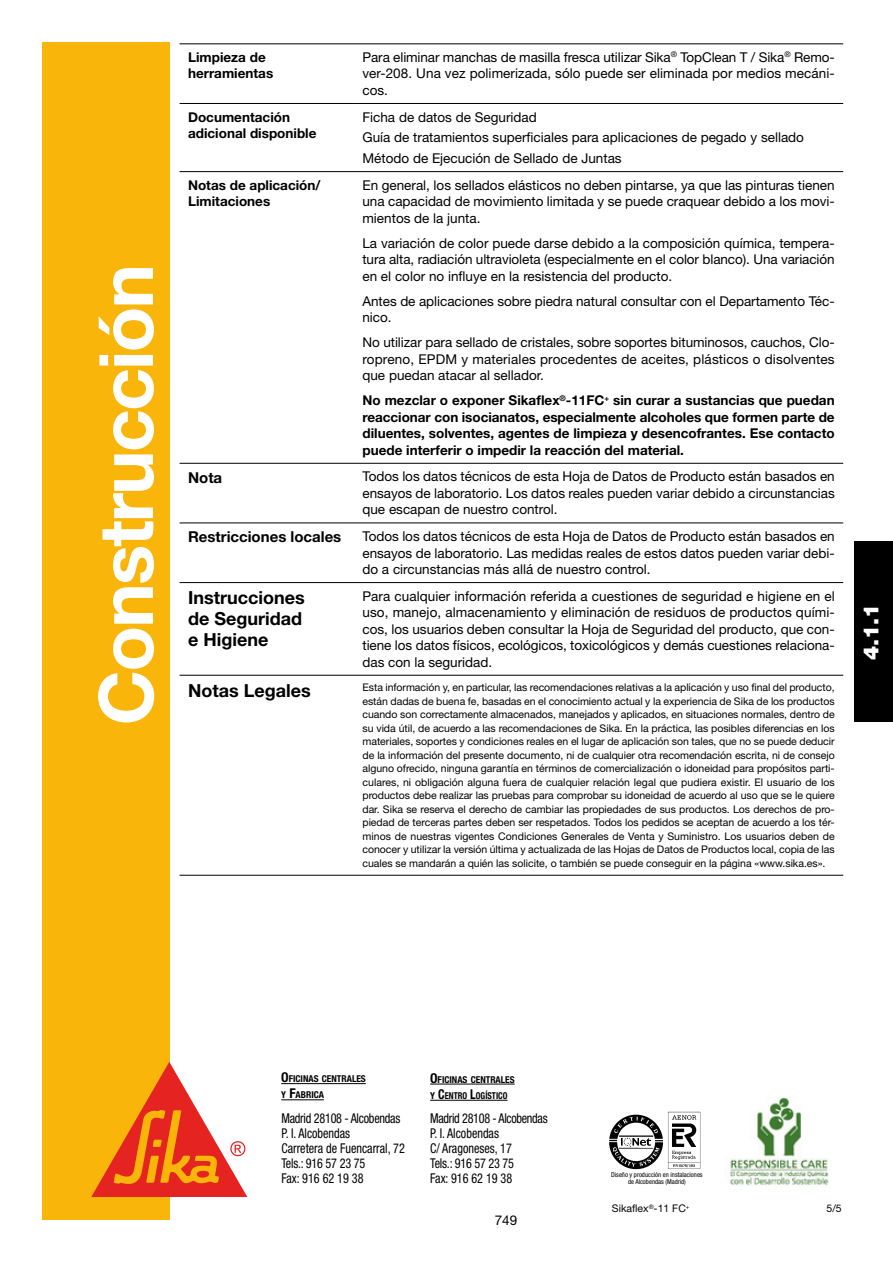
<style>
.page{position:relative;width:893px;height:1263px;background:#fff}
.page>*{position:absolute;margin:0;border:0;box-sizing:border-box;transform-origin:0 0}
.t1{font:700 75px "Helvetica Neue LT Std";letter-spacing:-.025em;color:#fff}
.t2{font:900 21px "Helvetica Neue LT Std";color:#fff}
.t3{font:700 18px/21px "Helvetica Neue LT Std";color:#000}
.t4{font:700 15px "Helvetica Neue LT Std";color:#000}
.t5{font:13.5px/16.5px "Helvetica Neue LT Std";color:#000;text-align:justify}
.t6{font:700 13.5px/16.5px "Helvetica Neue LT Std";color:#000}
.t7{font:condensed 13.5px/15px "Helvetica Neue LT Std";color:#000;scale:.9 1}
.t8{font:10.5px/13.5px "Helvetica Neue LT Std";letter-spacing:-.005em;color:#000;text-align:justify}
.t9{font:700 condensed 9.45px/16.2px "Helvetica Neue LT Std";color:#000}
.t10{font:condensed 6.75px/7.5px "Helvetica Neue LT Std";color:#000;text-align:center}
.s1{font-size:13.5px}
</style>
<div class="page">
<div style="left:854px;top:542px;width:38px;height:180px;background:#000"></div>
<div style="left:42px;top:43px;width:128px;height:1177px;background:#fab50b"></div>
<svg style="left:91px;top:1062px;width:156px;height:135px"></svg>
<img style="left:609px;top:1114px;width:54px;height:55px">
<img style="left:668px;top:1111px;width:33px;height:58px">
<hr style="left:430px;top:1084px;width:84px;height:1px;background:#000">
<hr style="left:430px;top:1100px;width:77px;height:1px;background:#000">
<hr style="left:281px;top:1083px;width:85px;height:1px;background:#000">
<hr style="left:281px;top:1099px;width:43px;height:1px;background:#000">
<img style="left:729px;top:1098px;width:100px;height:88px">
<hr style="left:179px;top:523px;width:664px;height:1px;background:#000">
<hr style="left:179px;top:582px;width:664px;height:1px;background:#000">
<hr style="left:179px;top:875px;width:664px;height:1px;background:#000">
<hr style="left:179px;top:43px;width:664px;height:1px;background:#000">
<hr style="left:179px;top:103px;width:175px;height:1px;background:#000">
<hr style="left:179px;top:171px;width:175px;height:1px;background:#000">
<hr style="left:354px;top:103px;width:489px;height:1px;background:#000">
<hr style="left:354px;top:171px;width:489px;height:1px;background:#000">
<hr style="left:179px;top:463px;width:664px;height:1px;background:#000">
<hr style="left:179px;top:675px;width:664px;height:1px;background:#000">
<h1 class="t1" style="left:99px;top:725px;width:463px;rotate:-90deg">Construcción</h1>
<p class="t6" style="left:188px;top:50px;width:87px">Limpieza de herramientas</p>
<p class="t5" style="left:362px;top:50px;width:473px">Para eliminar manchas de masilla fresca utilizar Sika<sup>®</sup> TopClean T / Sika<sup>®</sup> Remo&shy;ver-208. Una vez polimerizada, sólo puede ser eliminada por medios mecáni&shy;cos.</p>
<p class="t6" style="left:188px;top:110px;width:130px">Documentación adicional disponible</p>
<p class="t5" style="left:362px;top:108px;width:443px;line-height:20.7px;text-align:left">Ficha de datos de Seguridad<br>Guía de tratamientos superficiales para aplicaciones de pegado y sellado<br>Método de Ejecución de Sellado de Juntas</p>
<p class="t6" style="left:188px;top:178px;width:134px">Notas de aplicación/<br>Limitaciones</p>
<p class="t5" style="left:362px;top:178px;width:473px">En general, los sellados elásticos no deben pintarse, ya que las pinturas tienen una capacidad de movimiento limitada y se puede craquear debido a los movi&shy;mientos de la junta.</p>
<p class="t5" style="left:362px;top:236px;width:473px">La variación de color puede darse debido a la composición química, tempera&shy;tura alta, radiación ultravioleta (especialmente en el color blanco). Una variación en el color no influye en la resistencia del producto.</p>
<p class="t5" style="left:362px;top:294px;width:473px">Antes de aplicaciones sobre piedra natural consultar con el Departamento Téc&shy;nico.</p>
<p class="t5" style="left:362px;top:335px;width:473px">No utilizar para sellado de cristales, sobre soportes bituminosos, cauchos, Clo&shy;ropreno, EPDM y materiales procedentes de aceites, plásticos o disolventes que puedan atacar al sellador.</p>
<p class="t6" style="left:362px;top:393px;width:473px;text-align:justify">No mezclar o exponer Sikaflex<sup>®</sup>-11FC<sup>+</sup> sin curar a sustancias que puedan reaccionar con isocianatos, especialmente alcoholes que formen parte de diluentes, solventes, agentes de limpieza y desencofrantes. Ese contacto puede interferir o impedir la reacción del material.</p>
<p class="t4" style="left:188px;top:472px;width:36px">Nota</p>
<p class="t5" style="left:362px;top:469px;width:474px">Todos los datos técnicos de esta Hoja de Datos de Producto están basados en ensayos de laboratorio. Los datos reales pueden variar debido a circunstancias que escapan de nuestro control.</p>
<p class="t4" style="left:188px;top:531px;width:155px">Restricciones locales</p>
<p class="t5" style="left:362px;top:529px;width:474px">Todos los datos técnicos de esta Hoja de Datos de Producto están basados en ensayos de laboratorio. Las medidas reales de estos datos pueden variar debi&shy;do a circunstancias más allá de nuestro control.</p>
<h3 class="t3" style="left:188px;top:589px;width:118px">Instrucciones de Seguridad e Higiene</h3>
<p class="t5" style="left:362px;top:589px;width:474px">Para cualquier información referida a cuestiones de seguridad e higiene en el uso, manejo, almacenamiento y eliminación de residuos de productos quími&shy;cos, los usuarios deben consultar la Hoja de Seguridad del producto, que con&shy;tiene los datos físicos, ecológicos, toxicológicos y demás cuestiones relaciona&shy;das con la seguridad.</p>
<h3 class="t3" style="left:188px;top:681px;width:124px">Notas Legales</h3>
<p class="t8" style="left:362px;top:682px;width:474px">Esta información y, en particular, las recomendaciones relativas a la aplicación y uso final del producto, están dadas de buena fe, basadas en el conocimiento actual y la experiencia de Sika de los productos cuando son correctamente almacenados, manejados y aplicados, en situaciones normales, dentro de su vida útil, de acuerdo a las recomendaciones de Sika. En la práctica, las posibles diferencias en los materiales, soportes y condiciones reales en el lugar de aplicación son tales, que no se puede deducir de la información del presente documento, ni de cualquier otra recomendación escrita, ni de consejo alguno ofrecido, ninguna garantía en términos de comercialización o idoneidad para propósitos parti&shy;culares, ni obligación alguna fuera de cualquier relación legal que pudiera existir. El usuario de los productos debe realizar las pruebas para comprobar su idoneidad de acuerdo al uso que se le quiere dar. Sika se reserva el derecho de cambiar las propiedades de sus productos. Los derechos de pro&shy;piedad de terceras partes deben ser respetados. Todos los pedidos se aceptan de acuerdo a los tér&shy;minos de nuestras vigentes Condiciones Generales de Venta y Suministro. Los usuarios deben de conocer y utilizar la versión última y actualizada de las Hojas de Datos de Productos local, copia de las cuales se mandarán a quién las solicite, o también se puede conseguir en la página «www.sika.es».</p>
<h2 class="t2" style="left:863px;top:660px;width:58px;rotate:-90deg">4.1.1</h2>
<p class="t9" style="left:281px;top:1072px;width:86px"><span class="s1">O</span>FICINAS CENTRALES<br>Y <span class="s1">F</span>ABRICA</p>
<p class="t9" style="left:430px;top:1072px;width:86px"><span class="s1">O</span>FICINAS CENTRALES<br>Y <span class="s1">C</span>ENTRO <span class="s1">L</span>OGÍSTICO</p>
<p class="t7" style="left:281px;top:1112px;width:139px">Madrid 28108 - Alcobendas<br>P. I. Alcobendas<br>Carretera de Fuencarral, 72<br>Tels.: 916 57 23 75<br>Fax: 916 62 19 38</p>
<p class="t7" style="left:430px;top:1112px;width:132px">Madrid 28108 - Alcobendas<br>P. I. Alcobendas<br>C/ Aragoneses, 17<br>Tels.: 916 57 23 75<br>Fax: 916 62 19 38</p>
<p class="t5" style="left:495px;top:1213px;width:24px">749</p>
<p class="t10" style="left:611px;top:1171px;width:93px">Diseño y producción en instalaciones de Alcobendas (Madrid)</p>
<p class="t8" style="left:612px;top:1203px;width:79px">Sikaflex<sup>®</sup>-11 FC<sup>+</sup></p>
<p class="t8" style="left:826px;top:1203px;width:17px">5/5</p>
</div>
